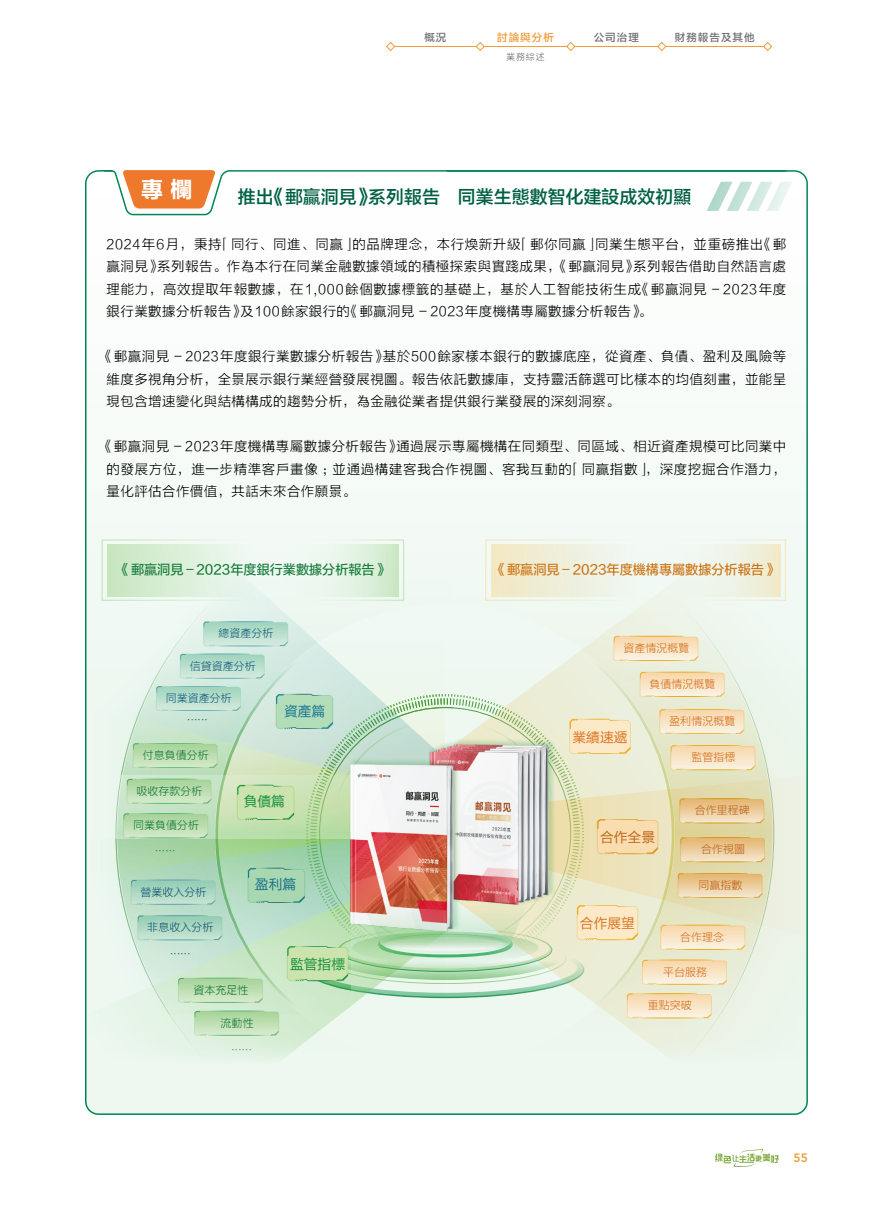
<style>
.page{position:relative;width:893px;height:1212px;background:#fff}
.page>*{position:absolute;margin:0;border:0;box-sizing:border-box;transform-origin:0 0}
.t1{font:21.9px "FZLTDHK GBK1 0";color:#fff}
.t2{font:18px "FZLTZHK GBK1 0";letter-spacing:.01em;color:#006045}
.t3{font:13.8px "FZLTHK GBK1 0";color:#da7021}
.t4{font:13.8px "FZLTHK GBK1 0";color:#198d3b}
.t5{font:13.8px "FZLTHK GBK1 0";color:#c0621b}
.t6{font:13.8px "FZLTHK GBK1 0";color:#1d7492}
.t7{font:13.8px "FZLTHK GBK1 0";color:#186b87}
._00_Body_Text{font:13.5px/22.5px "FZLTXHK";letter-spacing:.03em;color:#000;text-align:justify}
.t8{font:13.05px "FZLTZHUNHK GBK1 0";color:#cf7012}
.t9{font:13.05px "FZLTZHUNHK GBK1 0";color:#17783a}
.t10{font:800 12px "Avenir LT Std";color:#f29b3a}
.t11{font:10.95px/23.4px "FZLTXHK";color:#17783a;text-align:right}
.t12{font:10.95px "FZLTXHK";color:#da7021}
.t13{font:10.95px "FZLTXHK";color:#175674}
.t14{font:10.95px "FZLTXHK";color:#195e80}
.t15{font:10.95px "FZLTXHK";color:#c0621b}
.t16{font:10.5px "FZLTZHK GBK1 0";letter-spacing:.1em;color:#727171}
.t17{font:10.5px "FZLTZHK GBK1 0";letter-spacing:.1em;color:#f29b3a}
.t18{font:9px "FZLTXHK";color:#727171}
</style>
<div class="page">
<svg style="left:715px;top:1158px;width:64px;height:9px"></svg>
<hr style="left:395px;top:46px;width:369px;height:1px;background:#f29b3a">
<svg style="left:386px;top:42px;width:9px;height:9px"></svg>
<svg style="left:763px;top:42px;width:10px;height:9px"></svg>
<svg style="left:476px;top:42px;width:9px;height:9px"></svg>
<svg style="left:566px;top:42px;width:9px;height:9px"></svg>
<svg style="left:657px;top:42px;width:9px;height:9px"></svg>
<div style="left:85px;top:171px;width:723px;height:943px;background:#f9fcfa;border-radius:13px"></div>
<svg style="left:103px;top:170px;width:690px;height:46px"></svg>
<svg style="left:491px;top:523px;width:317px;height:98px"></svg>
<svg style="left:453px;top:1036px;width:355px;height:122px"></svg>
<svg style="left:85px;top:523px;width:360px;height:183px"></svg>
<svg style="left:85px;top:706px;width:38px;height:133px"></svg>
<svg style="left:85px;top:839px;width:38px;height:61px"></svg>
<svg style="left:85px;top:900px;width:362px;height:215px"></svg>
<img style="left:123px;top:621px;width:685px;height:415px">
<svg style="left:108px;top:544px;width:290px;height:52px"></svg>
<div style="left:101px;top:539px;width:303px;height:62px;border:1px solid #fff"></div>
<svg style="left:491px;top:544px;width:289px;height:52px"></svg>
<div style="left:485px;top:539px;width:301px;height:62px;border:1px solid #fff"></div>
<p class="t16" style="left:424px;top:31px;width:24px">概況</p>
<p class="t17" style="left:497px;top:31px;width:58px">討論與分析</p>
<p class="t16" style="left:594px;top:31px;width:47px">公司治理</p>
<p class="t16" style="left:675px;top:31px;width:81px">財務報告及其他</p>
<p class="t18" style="left:506px;top:52px;width:40px">業務綜述</p>
<p class="t1" style="left:141px;top:178px;width:53px">專欄</p>
<p class="t2" style="left:238px;top:187px;width:455px">推出《郵贏洞見》系列報告 同業生態數智化建設成效初顯</p>
<p class="_00_Body_Text" style="left:107px;top:233px;width:681px">2024年6月，秉持「同行、同進、同贏」的品牌理念，本行煥新升級「郵你同贏」同業生態平台，並重磅推出《郵贏洞見》系列報告。作為本行在同業金融數據領域的積極探索與實踐成果，《郵贏洞見》系列報告借助自然語言處理能力，高效提取年報數據，在1,000餘個數據標籤的基礎上，基於人工智能技術生成《郵贏洞見－2023年度銀行業數據分析報告》及100餘家銀行的《郵贏洞見－2023年度機構專屬數據分析報告》。</p>
<p class="_00_Body_Text" style="left:107px;top:346px;width:681px;text-indent:-7px">《郵贏洞見－2023年度銀行業數據分析報告》基於500餘家樣本銀行的數據底座，從資產、負債、盈利及風險等維度多視角分析，全景展示銀行業經營發展視圖。報告依託數據庫，支持靈活篩選可比樣本的均值刻畫，並能呈現包含增速變化與結構構成的趨勢分析，為金融從業者提供銀行業發展的深刻洞察。</p>
<p class="_00_Body_Text" style="left:107px;top:436px;width:681px;text-indent:-7px">《郵贏洞見－2023年度機構專屬數據分析報告》通過展示專屬機構在同類型、同區域、相近資產規模可比同業中的發展方位，進一步精準客戶畫像；並通過構建客我合作視圖、客我互動的「同贏指數」，深度挖掘合作潛力，量化評估合作價值，共話未來合作願景。</p>
<p class="t9" style="left:118px;top:562px;width:271px">《郵贏洞見－2023年度銀行業數據分析報告》</p>
<p class="t8" style="left:494px;top:562px;width:285px">《郵贏洞見－2023年度機構專屬數據分析報告》</p>
<p class="t14" style="left:219px;top:628px;width:57px">總資產分析</p>
<p class="t14" style="left:190px;top:660px;width:68px">信貸資產分析</p>
<p class="t14" style="left:166px;top:692px;width:68px">同業資產分析</p>
<p class="t13" style="left:187px;top:710px;width:22px">......</p>
<p class="t6" style="left:284px;top:703px;width:43px">資產篇</p>
<p class="t11" style="left:143px;top:744px;width:68px">付息負債分析</p>
<p class="t11" style="left:136px;top:779px;width:68px">吸收存款分析</p>
<p class="t11" style="left:133px;top:814px;width:68px">同業負債分析</p>
<p class="t11" style="left:155px;top:836px;width:22px">......</p>
<p class="t13" style="left:141px;top:886px;width:68px">營業收入分析</p>
<p class="t13" style="left:147px;top:921px;width:68px">非息收入分析</p>
<p class="t13" style="left:170px;top:944px;width:22px">......</p>
<p class="t4" style="left:244px;top:793px;width:43px">負債篇</p>
<p class="t7" style="left:255px;top:877px;width:43px">盈利篇</p>
<p class="t4" style="left:290px;top:956px;width:57px">監管指標</p>
<p class="t11" style="left:193px;top:978px;width:57px">資本充足性</p>
<p class="t11" style="left:221px;top:1011px;width:35px">流動性......</p>
<p class="t12" style="left:623px;top:642px;width:68px">資產情況概覽</p>
<p class="t12" style="left:650px;top:678px;width:68px">負債情況概覽</p>
<p class="t12" style="left:669px;top:715px;width:68px">盈利情況概覽</p>
<p class="t12" style="left:691px;top:751px;width:46px">監管指標</p>
<p class="t3" style="left:572px;top:729px;width:57px">業績速遞</p>
<p class="t5" style="left:600px;top:830px;width:57px">合作全景</p>
<p class="t3" style="left:580px;top:916px;width:57px">合作展望</p>
<p class="t15" style="left:695px;top:804px;width:57px">合作里程碑</p>
<p class="t15" style="left:701px;top:843px;width:46px">合作視圖</p>
<p class="t15" style="left:698px;top:879px;width:46px">同贏指數</p>
<p class="t12" style="left:680px;top:931px;width:46px">合作理念</p>
<p class="t12" style="left:663px;top:966px;width:46px">平台服務</p>
<p class="t12" style="left:648px;top:999px;width:46px">重點突破</p>
<p class="t10" style="left:794px;top:1150px;width:16px">55</p>
</div>
